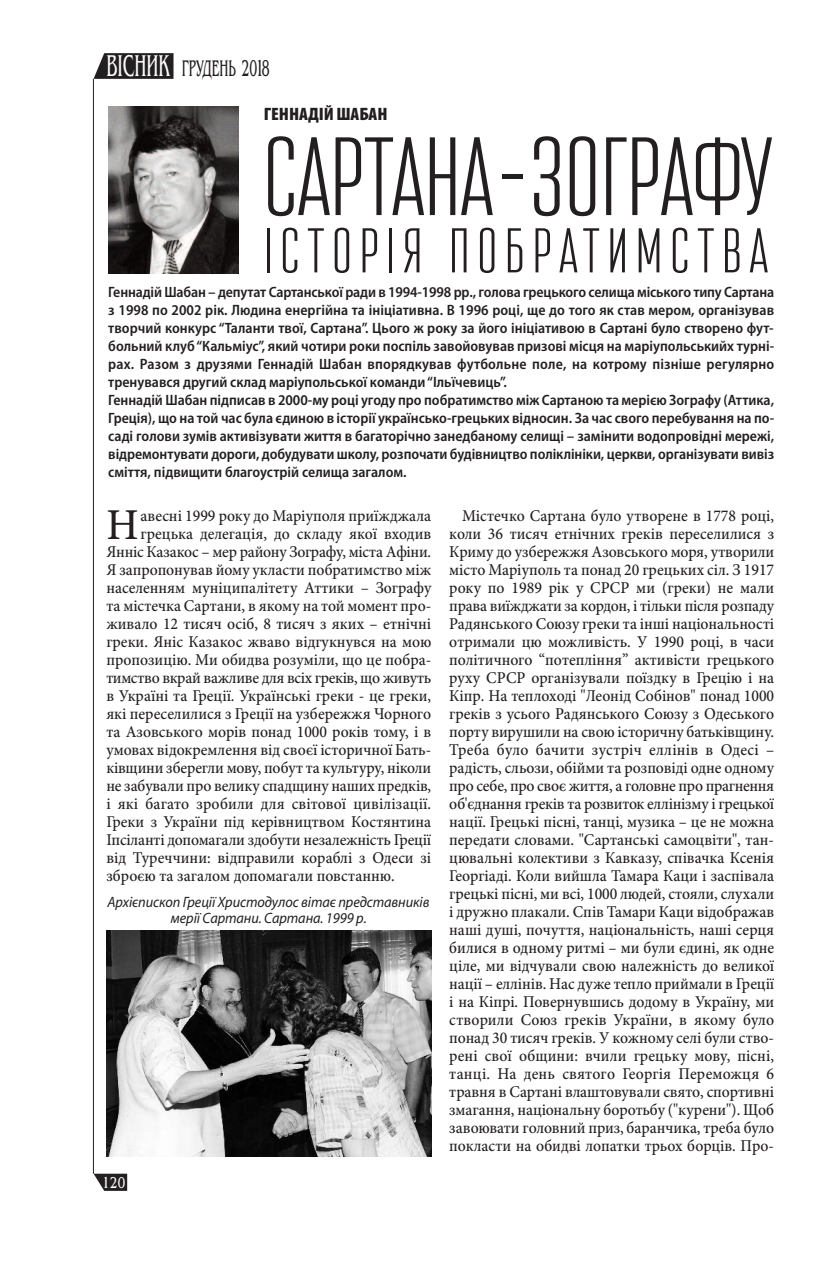
<style>
.page{position:relative;width:838px;height:1263px;background:#fff}
.page>*{position:absolute;margin:0;border:0;box-sizing:border-box;transform-origin:0 0}
.t1{font:200 111px "Attentica 4 F";letter-spacing:.005em;color:#231f20;scale:1.15 1}
.t2{font:200 63px "Attentica 4 F";letter-spacing:.11em;color:#231f20;scale:1.15 1}
.t3{font:500 44.1px "Minion Pro";color:#231f20;scale:.95 1}
.t4{font:31.5px "Benguiat";color:#fff;scale:.53 1}
.t5{font:23.7px "Benguiat";color:#231f20;scale:.53 1}
.t6{font:900 condensed 18px "Myriad Pro";letter-spacing:-.005em;color:#231f20;scale:1.05 1}
.t7{font:500 16.5px/18px "Minion Pro";color:#231f20;text-align:justify;scale:.95 1}
.t8{font:500 16.5px "Minion Pro";letter-spacing:-.025em;color:#231f20;scale:.95 1}
.t9{font:16.5px "Benguiat";color:#fff;scale:.74 1}
.t10{font:600 semi-condensed 15px/18px "Myriad Pro";color:#231f20}
.t11{font:italic 15px/16.5px "Myriad Pro";letter-spacing:-.005em;color:#231f20;text-align:center;scale:.95 1}
.s1{font-size:24px}
</style>
<div class="page">
<svg style="left:94px;top:1174px;width:33px;height:17px"></svg>
<svg style="left:94px;top:53px;width:79px;height:26px"></svg>
<hr style="left:93px;top:79px;width:1px;height:1095px;background:#231f20">
<img style="left:108px;top:106px;width:131px;height:168px">
<img style="left:106px;top:930px;width:325px;height:227px">
<h3 class="t4" style="left:106px;top:47px;width:121px">ВIСнИК</h3>
<h3 class="t5" style="left:182px;top:54px;width:168px">грудень <span class="s1">2018</span></h3>
<p class="t6" style="left:264px;top:108px;width:119px">гЕннадійшабан</p>
<h1 class="t1" style="left:264px;top:122px;width:444px">САРТАНА–зОгРАфУ</h1>
<h2 class="t2" style="left:264px;top:220px;width:440px">ІСТОРІЯ ПОБРАТИмСТВА</h2>
<p class="t10" style="left:108px;top:284px;width:667px">Геннадій Шабан – депутат Сартанської ради в 1994-1998 рр., голова грецького селища міського типу Сартана з 1998 по 2002 рік. Людина енергійна та ініціативна. В 1996 році, ще до того як став мером, організував творчий конкурс “Таланти твої, Сартана”. Цього ж року за його ініціативою в Сартані було створено фут&shy;больний клуб“Кальміус”, який чотири роки поспіль завойовував призові місця на маріупольськийх турні&shy;рах. Разом з друзями Геннадій Шабан впорядкував футбольне поле, на котрому пізніше регулярно тренувався другий склад маріупольської команди“Ільїчевиць”.<br>Геннадій Шабан підписав в 2000-му році угоду про побратимство між Сартаною та мерією Зографу (Аттика, Греція), що на той час була єдиною в історії українсько-грецьких відносин. За час свого перебування на по&shy;саді голови зумів активізувати життя в багаторічно занедбаному селищі – замінити водопровідні мережі, відремонтувати дороги, добудувати школу, розпочати будівництво поліклініки, церкви, організувати вивіз сміття, підвищити благоустрій селища загалом.</p>
<h3 class="t3" style="left:106px;top:509px;width:35px">Н</h3>
<p class="t7" style="left:140px;top:509px;width:307px">авесні 1999 року до Маріуполя приїжджала</p>
<p class="t7" style="left:140px;top:527px;width:307px">грецька делегація, до складу якої входив</p>
<p class="t7" style="left:106px;top:545px;width:343px">Янніс Казакос – мер району Зографу, міста Афіни.</p>
<p class="t7" style="left:106px;top:563px;width:343px">Я запропонував йому укласти побратимство між</p>
<p class="t7" style="left:106px;top:581px;width:343px">населенням муніципалітету Аттики – Зографу</p>
<p class="t7" style="left:106px;top:599px;width:343px">та містечка Сартани, в якому на той момент про-</p>
<p class="t7" style="left:106px;top:617px;width:343px">живало 12 тисяч осіб, 8 тисяч з яких – етнічні</p>
<p class="t7" style="left:106px;top:635px;width:343px">греки. Яніс Казакос жваво відгукнувся на мою</p>
<p class="t7" style="left:106px;top:653px;width:343px">пропозицію. Ми обидва розуміли, що це побра-</p>
<p class="t8" style="left:106px;top:672px;width:343px">тимство вкрай важливе для всіх греків, що живуть</p>
<p class="t7" style="left:106px;top:689px;width:343px">в Україні та Греції. Українські греки - це греки,</p>
<p class="t7" style="left:106px;top:707px;width:343px">які переселилися з Греції на узбережжя Чорного</p>
<p class="t7" style="left:106px;top:725px;width:343px">та Азовського морів понад 1000 років тому, і в</p>
<p class="t7" style="left:106px;top:743px;width:343px">умовах відокремлення від своєї історичної Бать-</p>
<p class="t7" style="left:106px;top:761px;width:343px">ківщини зберегли мову, побут та культуру, ніколи</p>
<p class="t7" style="left:106px;top:779px;width:343px">не забували про велику спадщину наших предків,</p>
<p class="t7" style="left:106px;top:797px;width:343px">і які багато зробили для світової цивілізації.</p>
<p class="t7" style="left:106px;top:815px;width:343px">Греки з України під керівництвом Костянтина</p>
<p class="t7" style="left:106px;top:833px;width:343px">Іпсіланті допомагали здобути незалежність Греції</p>
<p class="t7" style="left:106px;top:851px;width:343px">від Туреччини: відправили кораблі з Одеси зі</p>
<p class="t7" style="left:106px;top:869px;width:305px">зброєю та загалом допомагали повстанню.</p>
<p class="t11" style="left:108px;top:894px;width:340px">Архієпископ Греції Христодулос вітає представників мерії Сартани. Сартана. 1999 р.</p>
<p class="t9" style="left:102px;top:1172px;width:33px">120</p>
<p class="t7" style="left:449px;top:509px;width:343px;text-indent:13px">Містечко Сартана було утворене в 1778 році, коли 36 тисяч етнічних греків переселилися з Криму до узбережжя Азовського моря, утворили місто Маріуполь та понад 20 грецьких сіл. З 1917 року по 1989 рік у СРСР ми (греки) не мали права виїжджати за кордон, і тільки після розпаду Радянського Союзу греки та інші національності отримали цю можливість. У 1990 році, в часи політичного “потепління” активісти грецького руху СРСР організували поїздку в Грецію і на Кіпр. На теплоході "Леонід Собінов" понад 1000 греків з усього Радянського Союзу з Одеського порту вирушили на свою історичну батьківщину.<br>Треба було бачити зустріч еллінів в Одесі – радість, сльози, обійми та розповіді одне одному про себе, про своє життя, а головне про прагнення об'єднання греків та розвиток еллінізму і грецької нації. Грецькі пісні, танці, музика – це не можна передати словами. "Сартанські самоцвіти", тан&shy;цювальні колективи з Кавказу, співачка Ксенія Георгіаді. Коли вийшла Тамара Каци і заспівала грецькі пісні, ми всі, 1000 людей, стояли, слухали і дружно плакали. Спів Тамари Каци відображав наші душі, почуття, національність, наші серця билися в одному ритмі – ми були єдині, як одне ціле, ми відчували свою належність до великої нації – еллінів. Нас дуже тепло приймали в Греції і на Кіпрі. Повернувшись додому в Україну, ми створили Союз греків України, в якому було понад 30 тисяч греків. У кожному селі були ство&shy;рені свої общини: вчили грецьку мову, пісні, танці. На день святого Георгія Переможця 6 травня в Сартані влаштовували свято, спортивні змагання, національну боротьбу ("курени"). Щоб завоювати головний приз, баранчика, треба було покласти на обидві лопатки трьох борців. Про-</p>
</div>
